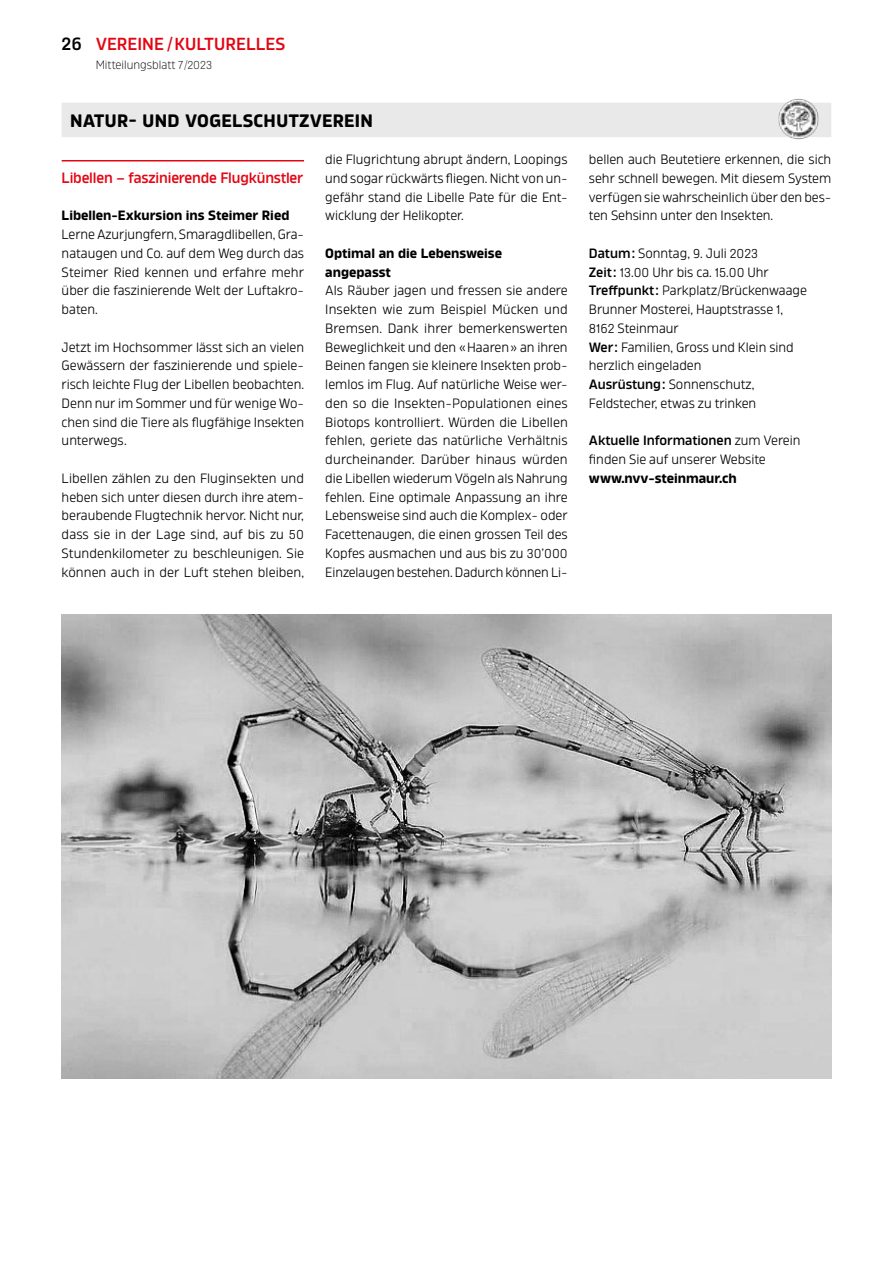
<style>
.page{position:relative;width:893px;height:1263px;background:#fff}
.page>*{position:absolute;margin:0;border:0;box-sizing:border-box;transform-origin:0 0}
.t1{font:700 18px "Amfibia";letter-spacing:.015em;color:#000}
.t2{font:600 18px "Amfibia";color:#000}
.t3{font:600 17.4px "Amfibia";color:#e30613}
.t4{font:600 15px "Amfibia";letter-spacing:-.01em;color:#e30613}
.t5{font:13.5px/18.8px "Amfibia";color:#000;text-align:justify}
.t6{font:700 13.5px/18.8px "Amfibia";color:#000}
.t7{font:300 12px "Amfibia";color:#000}
.s1{font-size:18px}
.s2{font-size:11.7px}
.s3{font-size:13.05px}
.s4{font-weight:600}
</style>
<div class="page">
<div style="left:62px;top:103px;width:769px;height:34px;background:#e9e9e9"></div>
<hr style="left:62px;top:160px;width:242px;height:1px;background:#e30613">
<img style="left:778px;top:99px;width:41px;height:40px">
<img style="left:62px;top:614px;width:769px;height:465px">
<h1 class="t2" style="left:62px;top:33px;width:22px">26</h1>
<p class="t3" style="left:96px;top:33px;width:191px">VEREINE <span class="s1">/</span> KULTURELLES</p>
<p class="t7" style="left:96px;top:58px;width:118px">Mitteilungsblatt <span class="s2">7</span>/<span class="s2">2023</span></p>
<h1 class="t1" style="left:70px;top:110px;width:304px">NATUR- UND VOGELSCHUTZVEREIN</h1>
<p class="t4" style="left:62px;top:169px;width:243px">Libellen – faszinierende Flugkünstler</p>
<p class="t6" style="left:62px;top:206px;width:229px">Libellen-Exkursion ins Steimer Ried</p>
<p class="t5" style="left:62px;top:225px;width:244px">Lerne Azurjungfern, Smaragdlibellen, Gra&shy;nataugen und Co. auf dem Weg durch das Steimer Ried kennen und erfahre mehr über die faszinierende Welt der Luftakro&shy;baten.</p>
<p class="t5" style="left:62px;top:337px;width:244px">Jetzt im Hochsommer lässt sich an vielen Gewässern der faszinierende und spiele&shy;risch leichte Flug der Libellen beobachten.<br>Denn nur im Sommer und für wenige Wo&shy;chen sind die Tiere als flugfähige Insekten unterwegs.</p>
<p class="t5" style="left:62px;top:469px;width:244px">Libellen zählen zu den Fluginsekten und heben sich unter diesen durch ihre atem&shy;beraubende Flugtechnik hervor. Nicht nur, dass sie in der Lage sind, auf bis zu <span class="s3">50<br></span>Stundenkilometer zu beschleunigen. Sie können auch in der Luft stehen bleiben,</p>
<p class="t5" style="left:325px;top:150px;width:244px">die Flugrichtung abrupt ändern, Loopings und sogar rückwärts fliegen. Nicht von un&shy;gefähr stand die Libelle Pate für die Ent&shy;wicklung der Helikopter.</p>
<p class="t6" style="left:325px;top:244px;width:178px">Optimal an die Lebensweise angepasst</p>
<p class="t5" style="left:325px;top:281px;width:244px">Als Räuber jagen und fressen sie andere Insekten wie zum Beispiel Mücken und Bremsen. Dank ihrer bemerkenswerten Beweglichkeit und den «Haaren» an ihren Beinen fangen sie kleinere Insekten prob&shy;lemlos im Flug. Auf natürliche Weise wer&shy;den so die Insekten-Populationen eines Biotops kontrolliert. Würden die Libellen fehlen, geriete das natürliche Verhältnis durcheinander. Darüber hinaus würden die Libellen wiederum Vögeln als Nahrung fehlen. Eine optimale Anpassung an ihre Lebensweise sind auch die Komplex- oder Facettenaugen, die einen grossen Teil des Kopfes ausmachen und aus bis zu <span class="s3">30</span>’<span class="s3">000<br></span>Einzelaugen bestehen. Dadurch können Li-</p>
<p class="t5" style="left:589px;top:150px;width:244px">bellen auch Beutetiere erkennen, die sich sehr schnell bewegen. Mit diesem System verfügen sie wahrscheinlich über den bes&shy;ten Sehsinn unter den Insekten.</p>
<p class="t5" style="left:589px;top:244px;width:219px;text-align:left"><span class="s4">Datum:</span> Sonntag, <span class="s3">9</span>. Juli <span class="s3">2023<br></span><span class="s4">Zeit:</span> <span class="s3">13</span>.<span class="s3">00</span> Uhr bis ca. <span class="s3">15</span>.<span class="s3">00</span> Uhr<br><span class="s4">Treffpunkt:</span> Parkplatz/Brückenwaage<br>Brunner Mosterei, Hauptstrasse <span class="s3">1</span>,<br><span class="s3">8162</span> Steinmaur<br><span class="s4">Wer:</span> Familien, Gross und Klein sind herzlich eingeladen<br><span class="s4">Ausrüstung:</span> Sonnenschutz,<br>Feldstecher, etwas zu trinken</p>
<p class="t5" style="left:589px;top:431px;width:213px"><span class="s4">Aktuelle Informationen</span> zum Verein finden Sie auf unserer Website</p>
<p class="t6" style="left:589px;top:469px;width:149px">www.nvv-steinmaur.ch</p>
</div>
